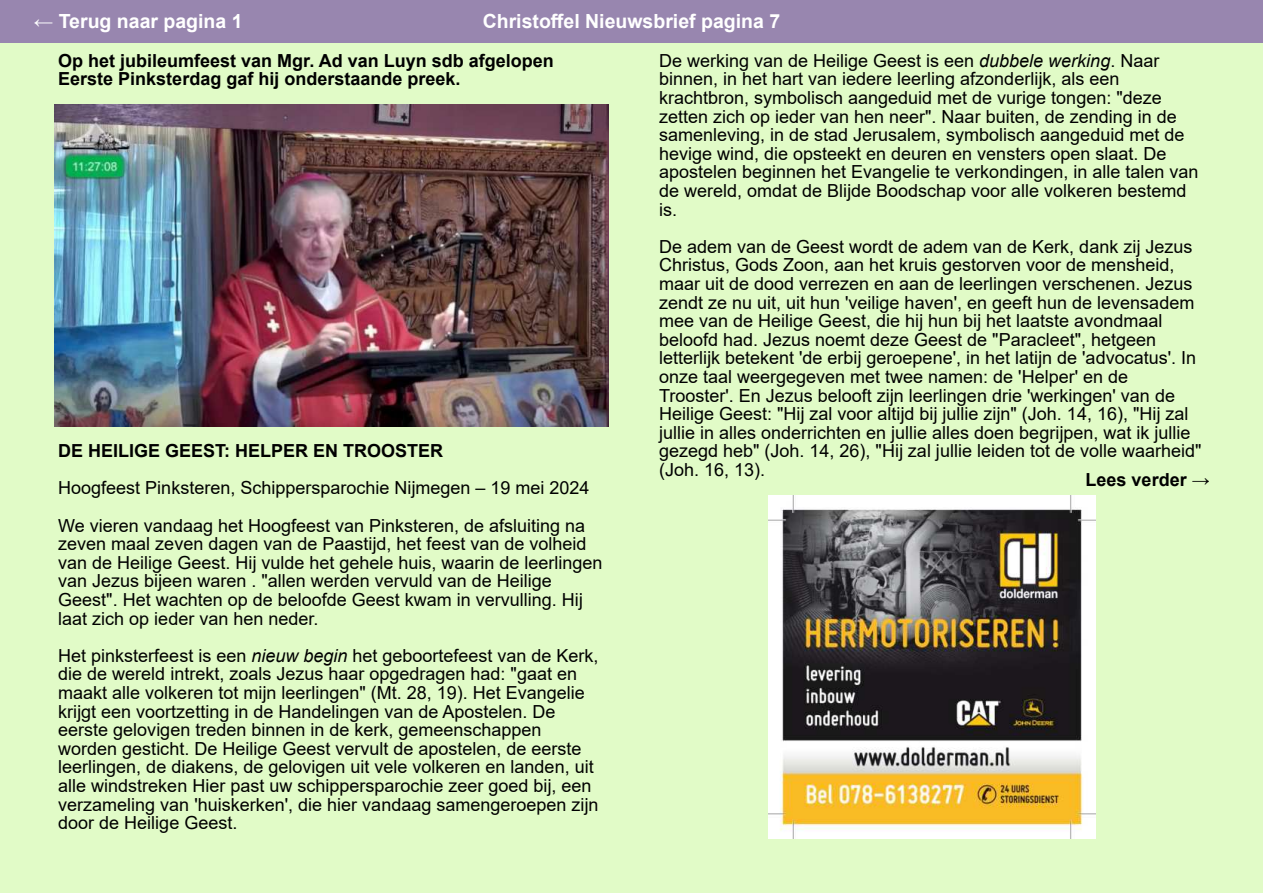
<style>
.page{position:relative;width:1263px;height:893px;background:#e1fbc7}
.page>*{position:absolute;margin:0;border:0;box-sizing:border-box;transform-origin:0 0}
.t1{font:700 19.5px "Arial";color:#fff}
.t2{font:18px/18.6px "Arial";color:#000}
.t3{font:700 18px/18.6px "Arial";color:#000}
.s1{font-style:italic}
</style>
<div class="page">
<div style="left:0;top:0;width:1263px;height:43px;background:#9886af"></div>
<img style="left:768px;top:495px;width:327px;height:344px">
<img style="left:54px;top:104px;width:554px;height:322px">
<p class="t1" style="left:34px;top:8px;width:210px">← Terug naar pagina 1</p>
<p class="t1" style="left:483px;top:8px;width:299px">Christo昀昀el Nieuwsbrief pagina 7</p>
<p class="t3" style="left:58px;top:51px;width:497px">Op het jubileumfeest van Mgr. Ad van Luyn sdb afgelopen<br>Eerste Pinksterdag gaf hĳ onderstaande preek.</p>
<p class="t2" style="left:659px;top:51px;width:541px">De werking van de Heilige Geest is een <span class="s1">dubbele werking</span>. Naar binnen, in het hart van iedere leerling afzonderlĳk, als een krachtbron, symbolisch aangeduid met de vurige tongen: "deze zetten zich op ieder van hen neer". Naar buiten, de zending in de samenleving, in de stad Jerusalem, symbolisch aangeduid met de hevige wind, die opsteekt en deuren en vensters open slaat. De apostelen beginnen het Evangelie te verkondingen, in alle talen van de wereld, omdat de Blĳde Boodschap voor alle volkeren bestemd is.</p>
<p class="t2" style="left:659px;top:237px;width:544px">De adem van de Geest wordt de adem van de Kerk, dank zĳ Jezus Christus, Gods Zoon, aan het kruis gestorven voor de mensheid, maar uit de dood verrezen en aan de leerlingen verschenen. Jezus zendt ze nu uit, uit hun 'veilige haven', en geeft hun de levensadem mee van de Heilige Geest, die hĳ hun bĳ het laatste avondmaal beloofd had. Jezus noemt deze Geest de "Paracleet", hetgeen letterlĳk betekent 'de erbĳ geroepene', in het latĳn de 'advocatus'. In onze taal weergegeven met twee namen: de 'Helper' en de Trooster'. En Jezus belooft zĳn leerlingen drie 'werkingen' van de Heilige Geest: "Hĳ zal voor altĳd bĳ jullie zĳn" (Joh. 14, 16), "Hĳ zal jullie in alles onderrichten en jullie alles doen begrĳpen, wat ik jullie gezegd heb" (Joh. 14, 26), "Hĳ zal jullie leiden tot de volle waarheid" (Joh. 16, 13).</p>
<p class="t3" style="left:58px;top:442px;width:387px">DE HEILIGE GEEST: HELPER EN TROOSTER</p>
<p class="t2" style="left:58px;top:469px;width:533px;line-height:37.2px">Hoogfeest Pinksteren, Schippersparochie Nĳmegen – 19 mei 2024<br>We vieren vandaag het Hoogfeest van Pinksteren, de afsluiting na</p>
<p class="t2" style="left:58px;top:534px;width:546px">zeven maal zeven dagen van de Paastĳd, het feest van de volheid van de Heilige Geest. Hĳ vulde het gehele huis, waarin de leerlingen van Jezus bĳeen waren . "allen werden vervuld van de Heilige Geest". Het wachten op de beloofde Geest kwam in vervulling. Hĳ laat zich op ieder van hen neder.</p>
<p class="t2" style="left:58px;top:646px;width:542px">Het pinksterfeest is een <span class="s1">nieuw begin</span> het geboortefeest van de Kerk, die de wereld intrekt, zoals Jezus haar opgedragen had: "gaat en maakt alle volkeren tot mĳn leerlingen" (Mt. 28, 19). Het Evangelie krĳgt een voortzetting in de Handelingen van de Apostelen. De eerste gelovigen treden binnen in de kerk, gemeenschappen worden gesticht. De Heilige Geest vervult de apostelen, de eerste leerlingen, de diakens, de gelovigen uit vele volkeren en landen, uit alle windstreken Hier past uw schippersparochie zeer goed bĳ, een verzameling van 'huiskerken', die hier vandaag samengeroepen zĳn door de Heilige Geest.</p>
<p class="t3" style="left:1085px;top:470px;width:126px">Lees verder →</p>
</div>
